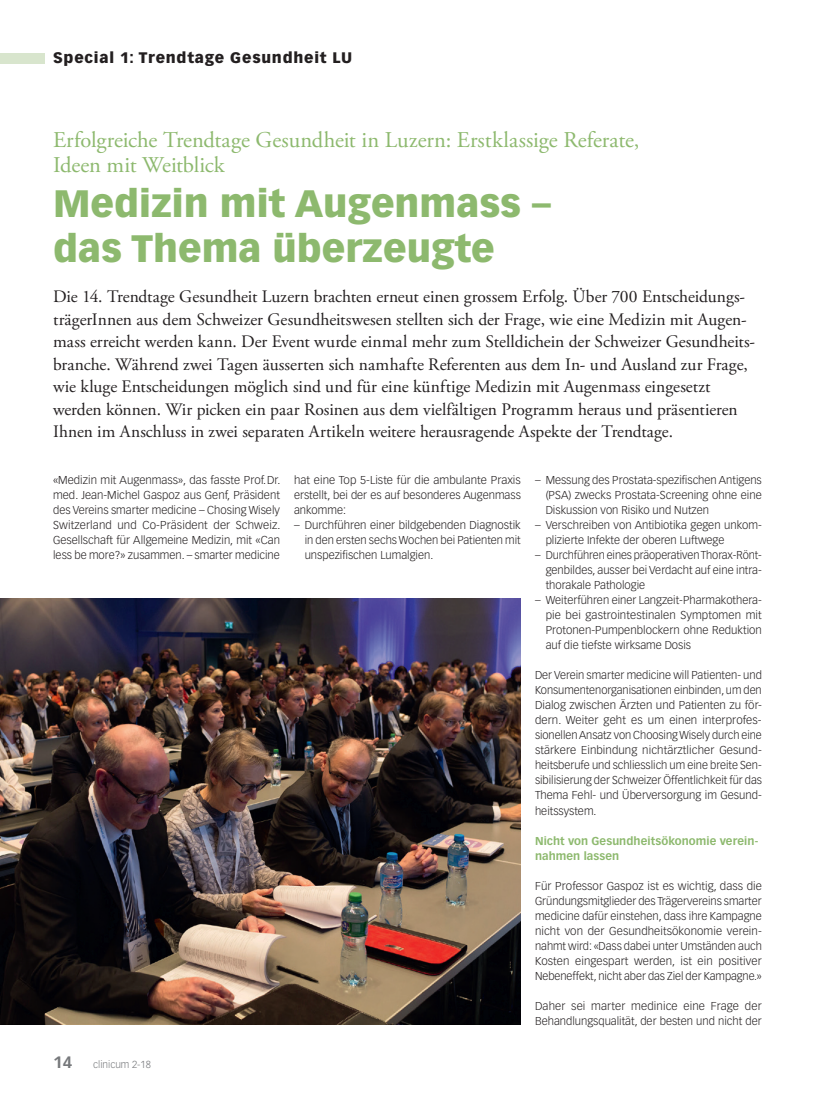
<style>
.page{position:relative;width:815px;height:1099px;background:#fff}
.page>*{position:absolute;margin:0;border:0;box-sizing:border-box;transform-origin:0 0}
.Titel_Special{font:900 37.5px/45px "Vectora LT Std";color:#8db96e}
.OT_Special{font:22.5px/25px "Adobe Garamond Pro";letter-spacing:-.005em;color:#8db96e}
.Lead{font:17.5px/22.5px "Adobe Garamond Pro";color:#231f20}
.t1{font:900 15px "Vectora LT Std";letter-spacing:.05em;color:#231f20}
.Lauftext{font:300 11.25px/15px "Vectora LT Std";color:#231f20;text-align:justify}
.ZT_Special{font:700 11.25px/15px "Vectora LT Std";letter-spacing:.005em;color:#8db96e}
.t2{font:300 10px "Vectora LT Std";color:#76787b}
.s1{font-weight:700;font-size:16.25px}
</style>
<div class="page">
<div style="left:0;top:53px;width:45px;height:10px;background:#d8e5cd"></div>
<img style="left:0;top:598px;width:521px;height:426px">
<h3 class="t1" style="left:53px;top:49px;width:301px">Special 1: Trendtage Gesundheit LU</h3>
<p class="OT_Special" style="left:53px;top:128px;width:588px">Erfolgreiche Trendtage Gesundheit in Luzern: Erstklassige Referate,<br>Ideen mit Weitblick</p>
<p class="Titel_Special" style="left:53px;top:180px;width:499px">Medizin mit Augenmass – das Thema überzeugte</p>
<p class="Lead" style="left:53px;top:286px;width:704px">Die 14. Trendtage Gesundheit Luzern brachten erneut einen grossem Erfolg. Über 700 Entscheidungs&shy;trägerInnen aus dem Schweizer Gesundheitswesen stellten sich der Frage, wie eine Medizin mit Augen&shy;mass erreicht werden kann. Der Event wurde einmal mehr zum Stelldichein der Schweizer Gesundheits&shy;branche. Während zwei Tagen äusserten sich namhafte Referenten aus dem In- und Ausland zur Frage, wie kluge Entscheidungen möglich sind und für eine künftige Medizin mit Augenmass eingesetzt werden können. Wir picken ein paar Rosinen aus dem vielfältigen Programm heraus und präsentieren Ihnen im Anschluss in zwei separaten Artikeln weitere herausragende Aspekte der Trendtage.</p>
<p class="Lauftext" style="left:53px;top:473px;width:229px">«Medizin mit Augenmass», das fasste Prof.Dr. med. Jean-Michel Gaspoz aus Genf, Präsident des Vereins smarter medicine – Chosing Wisely Switzerland und Co-Präsident der Schweiz.<br>Gesellschaft für Allgemeine Medizin, mit «Can less be more?» zusammen. – smarter medicine</p>
<p class="Lauftext" style="left:294px;top:473px;width:228px">hat eine Top 5-Liste für die ambulante Praxis erstellt, bei der es auf besonderes Augenmass ankomme:</p>
<p class="Lauftext" style="left:546px;top:473px;width:218px;text-indent:-11px">– Messung des Prostata-spezifischen Antigens (PSA) zwecks Prostata-Screening ohne eine Diskussion von Risiko und Nutzen</p>
<p class="Lauftext" style="left:546px;top:518px;width:218px;text-indent:-11px">– Verschreiben von Antibiotika gegen unkom&shy;plizierte Infekte der oberen Luftwege</p>
<p class="Lauftext" style="left:546px;top:548px;width:218px;text-indent:-11px">– Durchführen eines präoperativen Thorax-Rönt&shy;genbildes, ausser bei Verdacht auf eine intra&shy;thorakale Pathologie</p>
<p class="Lauftext" style="left:546px;top:593px;width:218px;text-indent:-11px">– Weiterführen einer Langzeit-Pharmakothera&shy;pie bei gastrointestinalen Symptomen mit Protonen-Pumpenblockern ohne Reduktion auf die tiefste wirksame Dosis</p>
<p class="Lauftext" style="left:535px;top:668px;width:228px">Der Verein smarter medicine will Patienten- und Konsumentenorganisationen einbinden, um den Dialog zwischen Ärzten und Patienten zu för&shy;dern. Weiter geht es um einen interprofes&shy;sionellen Ansatz von Choosing Wisely durch eine stärkere Einbindung nichtärztlicher Gesund&shy;heitsberufe und schliesslich um eine breite Sen&shy;sibilisierung der Schweizer Öffentlichkeit für das Thema Fehl- und Überversorgung im Gesund&shy;heitssystem.</p>
<p class="ZT_Special" style="left:535px;top:833px;width:225px">Nicht von Gesundheitsökonomie verein&shy;nahmen lassen</p>
<p class="Lauftext" style="left:535px;top:878px;width:228px">Für Professor Gaspoz ist es wichtig, dass die Gründungsmitglieder des Trägervereins smarter medicine dafür einstehen, dass ihre Kampagne nicht von der Gesundheitsökonomie verein&shy;nahmt wird: «Dass dabei unter Umständen auch Kosten eingespart werden, ist ein positiver Nebeneffekt, nicht aber das Ziel der Kampagne.»</p>
<p class="Lauftext" style="left:535px;top:998px;width:228px">Daher sei marter medinice eine Frage der<br>Behandlungsqualität, der besten und nicht der</p>
<p class="Lauftext" style="left:305px;top:518px;width:218px;text-indent:-11px">– Durchführen einer bildgebenden Diagnostik in den ersten sechs Wochen bei Patienten mit unspezifischen Lumalgien.</p>
<p class="t2" style="left:53px;top:1058px;width:99px"><span class="s1">14</span> clinicum 2-18</p>
</div>
